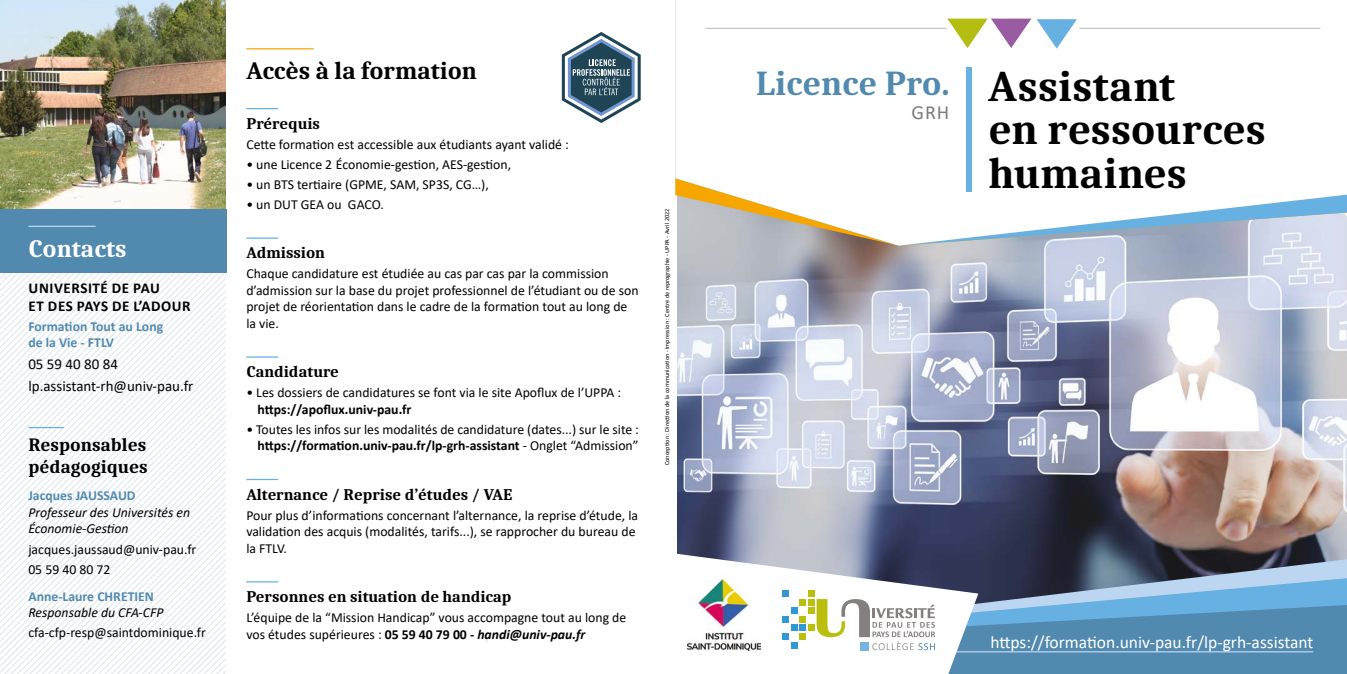
<style>
.page{position:relative;width:1347px;height:674px;background:#fff}
.page>*{position:absolute;margin:0;border:0;box-sizing:border-box;transform-origin:0 0}
.t1{font:700 43.75px/43.8px "Caladea";color:#000}
.t2{font:700 35px "Caladea";color:#528aaf}
.t3{font:700 25px "Caladea";color:#000}
.t4{font:700 25px "Caladea";color:#fff}
.t5{font:700 18.75px/22.5px "Caladea";color:#000}
.t6{font:17.5px "Calibri";color:#fff}
.t7{font:700 16.25px "Caladea";color:#000}
.t8{font:15px/21.5px "Calibri";color:#000}
.t9{font:700 15px/18px "Calibri";letter-spacing:.04em;color:#000}
.t10{font:13.75px/16.5px "Calibri";color:#000}
.t11{font:700 13.75px/16.5px "Calibri";color:#528aaf}
.t12{font:italic 13.75px/16.5px "Calibri";color:#000}
.t13{font:700 13.75px "Calibri";color:#000}
.t14{font:6.25px "Calibri";color:#000}
.s1{font-weight:700}
.s2{font-weight:700;font-style:italic}
</style>
<div class="page">
<img style="left:677px;top:245px;width:669px;height:314px">
<svg style="left:0;top:351px;width:225px;height:322px"></svg>
<svg style="left:7px;top:363px;width:218px;height:310px"></svg>
<svg style="left:20px;top:376px;width:205px;height:297px"></svg>
<svg style="left:33px;top:388px;width:192px;height:285px"></svg>
<svg style="left:45px;top:401px;width:180px;height:272px"></svg>
<svg style="left:58px;top:413px;width:167px;height:260px"></svg>
<svg style="left:0;top:273px;width:152px;height:235px"></svg>
<hr style="left:246px;top:48px;width:68px;height:1px;background:#f7a600">
<hr style="left:246px;top:108px;width:32px;height:1px;background:#67b0e2">
<hr style="left:246px;top:237px;width:32px;height:2px;background:#67b0e2">
<hr style="left:246px;top:356px;width:32px;height:1px;background:#67b0e2">
<hr style="left:246px;top:478px;width:32px;height:2px;background:#67b0e2">
<hr style="left:246px;top:581px;width:32px;height:1px;background:#67b0e2">
<svg style="left:562px;top:32px;width:78px;height:91px"></svg>
<img style="left:0;top:0;width:225px;height:209px">
<div style="left:0;top:209px;width:226px;height:64px;background:#528aaf"></div>
<hr style="left:28px;top:225px;width:68px;height:2px;background:#bcd6f1">
<hr style="left:28px;top:426px;width:36px;height:2px;background:#67b0e2">
<svg style="left:978px;top:559px;width:368px;height:19px;background:#4e586c"></svg>
<svg style="left:978px;top:578px;width:368px;height:26px;background:#759cbe"></svg>
<svg style="left:978px;top:604px;width:368px;height:69px;background:#5791b8"></svg>
<hr style="left:870px;top:650px;width:443px;height:2px;background:#bcd6f1">
<svg style="left:675px;top:0;width:671px;height:245px"></svg>
<svg style="left:677px;top:553px;width:301px;height:120px"></svg>
<div style="left:791px;top:641px;width:6px;height:7px;background:#2f98d5"></div>
<div style="left:782px;top:590px;width:7px;height:6px;background:#2f98d5"></div>
<svg style="left:791px;top:624px;width:6px;height:6px"></svg>
<svg style="left:791px;top:607px;width:6px;height:6px"></svg>
<div style="left:782px;top:632px;width:7px;height:7px;background:#2f98d5"></div>
<div style="left:782px;top:615px;width:7px;height:7px;background:#2f98d5"></div>
<div style="left:799px;top:632px;width:7px;height:7px;background:#babe0c"></div>
<div style="left:799px;top:615px;width:7px;height:7px;background:#babe0c"></div>
<div style="left:799px;top:624px;width:7px;height:6px;background:#2f98d5"></div>
<div style="left:799px;top:598px;width:7px;height:7px;background:#babe0c"></div>
<div style="left:860px;top:642px;width:8px;height:8px;background:#76b4e3"></div>
<svg style="left:808px;top:590px;width:127px;height:59px"></svg>
<svg style="left:947px;top:19px;width:130px;height:30px"></svg>
<hr style="left:705px;top:28px;width:241px;height:1px;background:#c6c6c6">
<hr style="left:1079px;top:28px;width:241px;height:1px;background:#c6c6c6">
<div style="left:966px;top:67px;width:5px;height:124px;background:#67b0e2"></div>
<img style="left:687px;top:579px;width:74px;height:71px">
<h3 class="t4" style="left:28px;top:233px;width:100px">Contacts</h3>
<p class="t9" style="left:29px;top:278px;width:163px">UNIVERSITÉ DE PAU<br>ET DES PAYS DE L’ADOUR</p>
<p class="t11" style="left:28px;top:318px;width:136px">Formation Tout au Long de la Vie - FTLV</p>
<p class="t8" style="left:28px;top:352px;width:167px">05 59 40 80 84 lp.assistant-rh@univ-pau.fr</p>
<h3 class="t5" style="left:28px;top:432px;width:121px">Responsables pédagogiques</h3>
<p class="t11" style="left:28px;top:487px;width:109px">Jacques JAUSSAUD</p>
<p class="t12" style="left:28px;top:503px;width:163px">Professeur des Universités en<br>Économie-Gestion</p>
<p class="t10" style="left:28px;top:538px;width:169px;line-height:20px">jacques.jaussaud@univ-pau.fr<br>05 59 40 80 72</p>
<p class="t11" style="left:28px;top:587px;width:127px">Anne-Laure CHRETIEN</p>
<p class="t12" style="left:28px;top:603px;width:137px">Responsable du CFA-CFP</p>
<p class="t10" style="left:28px;top:623px;width:179px">cfa-cfp-resp@saintdominique.fr</p>
<h3 class="t3" style="left:246px;top:56px;width:232px">Accès à la formation</h3>
<p class="t7" style="left:246px;top:113px;width:75px">Prérequis</p>
<p class="t10" style="left:246px;top:135px;width:324px">Cette formation est accessible aux étudiants ayant validé :</p>
<p class="t10" style="left:246px;top:156px;width:266px">• une Licence 2 Économie-gestion, AES-gestion,</p>
<p class="t10" style="left:246px;top:176px;width:244px">• un BTS tertiaire (GPME, SAM, SP3S, CG…),</p>
<p class="t10" style="left:246px;top:196px;width:139px">• un DUT GEA ou GACO.</p>
<p class="t7" style="left:246px;top:243px;width:80px">Admission</p>
<p class="t10" style="left:246px;top:265px;width:394px">Chaque candidature est étudiée au cas par cas par la commission d’admission sur la base du projet professionnel de l’étudiant ou de son projet de réorientation dans le cadre de la formation tout au long de la vie.</p>
<p class="t7" style="left:246px;top:361px;width:94px">Candidature</p>
<p class="t10" style="left:246px;top:384px;width:376px">• Les dossiers de candidatures se font via le site Apoflux de l’UPPA :</p>
<p class="t13" style="left:258px;top:399px;width:155px">https://apoflux.univ-pau.fr</p>
<p class="t10" style="left:246px;top:420px;width:394px;text-align:right">• Toutes les infos sur les modalités de candidature (dates...) sur le site : <span class="s1">https://formation.univ-pau.fr/lp-grh-assistant</span> - Onglet “Admission”</p>
<p class="t7" style="left:246px;top:484px;width:267px">Alternance / Reprise d’études / VAE</p>
<p class="t10" style="left:246px;top:506px;width:393px">Pour plus d’informations concernant l’alternance, la reprise d’étude, la validation des acquis (modalités, tarifs...), se rapprocher du bureau de la FTLV.</p>
<p class="t7" style="left:246px;top:586px;width:267px">Personnes en situation de handicap</p>
<p class="t10" style="left:246px;top:608px;width:381px">L’équipe de la “Mission Handicap” vous accompagne tout au long de vos études supérieures : <span class="s1">05 59 40 79 00 -</span> <span class="s2">handi@univ-pau.fr</span></p>
<p class="t14" style="left:663px;top:465px;width:258px;rotate:-90deg">Conception : Direction de la communication - Impression : Centre de reprographie - UPPA - Avril 2022</p>
<h1 class="t1" style="left:988px;top:63px;width:279px;text-indent:-77px"><sub>GRH</sub> Assistant<br>en ressources humaines</h1>
<h2 class="t2" style="left:756px;top:61px;width:195px">Licence Pro.</h2>
<p class="t6" style="left:990px;top:629px;width:324px">https://formation.univ-pau.fr/lp-grh-assistant</p>
</div>
